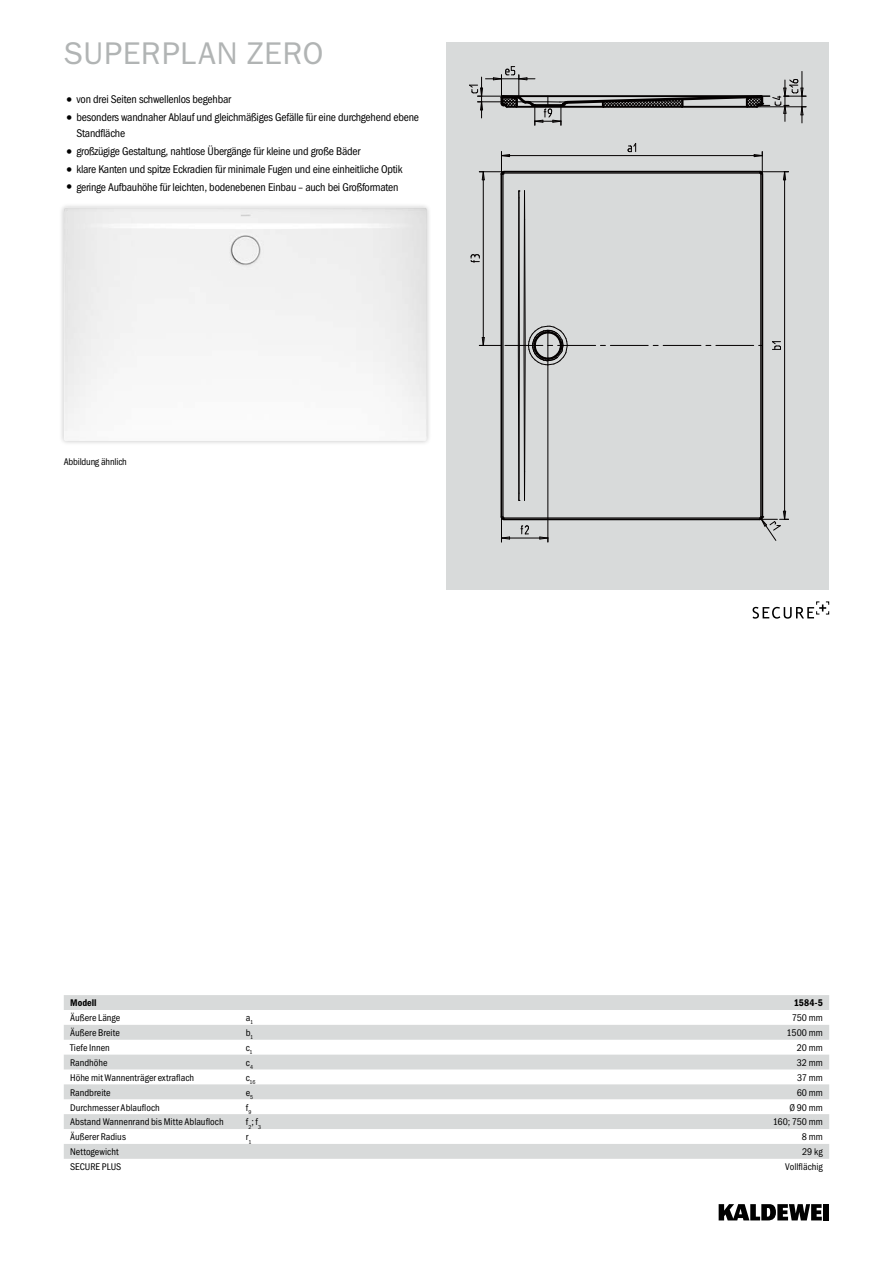
<style>
.page{position:relative;width:893px;height:1263px;background:#fff}
.page>*{position:absolute;margin:0;border:0;box-sizing:border-box;transform-origin:0 0}
.t1{font:31.5px "Franklin Gothic ITC";letter-spacing:.015em;color:#b1b4b4}
.t2{font:11.25px/15.8px "Franklin Gothic Cond ITC";letter-spacing:-.02em;color:#000}
.t3{font:9.75px "Franklin Gothic Cond ITC";color:#000}
.t4{font:9.75px "Franklin Gothic Cond ITC";letter-spacing:-.02em;color:#000}
.t5{font:600 9.75px "Franklin Gothic Cond ITC";color:#000}
.t6{font:5.7px "Franklin Gothic Cond ITC";color:#000}
.s1{font-size:15.75px}
</style>
<div class="page">
<div style="left:824px;top:1204px;width:5px;height:16px;background:#000"></div>
<svg style="left:719px;top:1204px;width:103px;height:16px"></svg>
<div style="left:446px;top:43px;width:383px;height:547px;background:#d8dada"></div>
<hr style="left:504px;top:517px;width:256px;height:1px;background:#030000">
<hr style="left:504px;top:173px;width:256px;height:1px;background:#030000">
<hr style="left:503px;top:174px;width:1px;height:343px;background:#030000">
<hr style="left:760px;top:174px;width:1px;height:343px;background:#030000">
<hr style="left:505px;top:345px;width:38px;height:1px;background:#030000">
<hr style="left:558px;top:345px;width:38px;height:1px;background:#030000">
<hr style="left:610px;top:345px;width:38px;height:1px;background:#030000">
<hr style="left:663px;top:345px;width:38px;height:1px;background:#030000">
<hr style="left:716px;top:345px;width:38px;height:1px;background:#030000">
<hr style="left:504px;top:518px;width:256px;height:2px;background:#030000">
<hr style="left:504px;top:171px;width:256px;height:2px;background:#030000">
<hr style="left:500px;top:174px;width:2px;height:343px;background:#030000">
<hr style="left:761px;top:174px;width:2px;height:343px;background:#030000">
<svg style="left:517px;top:190px;width:51px;height:311px"></svg>
<svg style="left:772px;top:341px;width:9px;height:9px"></svg>
<svg style="left:628px;top:143px;width:9px;height:9px"></svg>
<svg style="left:471px;top:254px;width:9px;height:8px"></svg>
<svg style="left:521px;top:525px;width:8px;height:10px"></svg>
<hr style="left:784px;top:172px;width:1px;height:347px;background:#030000">
<hr style="left:501px;top:155px;width:261px;height:1px;background:#030000">
<hr style="left:483px;top:172px;width:1px;height:173px;background:#030000">
<hr style="left:501px;top:538px;width:47px;height:1px;background:#030000">
<hr style="left:547px;top:365px;width:1px;height:172px;background:#030000">
<svg style="left:753px;top:152px;width:35px;height:29px"></svg>
<svg style="left:479px;top:337px;width:22px;height:9px"></svg>
<svg style="left:479px;top:152px;width:31px;height:29px"></svg>
<svg style="left:500px;top:514px;width:10px;height:28px"></svg>
<svg style="left:539px;top:536px;width:10px;height:6px"></svg>
<svg style="left:757px;top:510px;width:31px;height:31px"></svg>
<svg style="left:469px;top:66px;width:337px;height:59px"></svg>
<div style="left:58px;top:202px;width:374px;height:244px;background:#000;opacity:.25"></div>
<img style="left:64px;top:208px;width:363px;height:233px">
<svg style="left:64px;top:995px;width:765px;height:164px;fill:#d8dada"></svg>
<svg style="left:753px;top:601px;width:76px;height:18px"></svg>
<h1 class="t1" style="left:64px;top:34px;width:261px">SUPERPLAN ZERO</h1>
<p class="t2" style="left:64px;top:92px;width:169px"><span class="s1">•</span> von drei Seiten schwellenlos begehbar</p>
<p class="t2" style="left:77px;top:110px;width:344px;text-indent:-13px"><span class="s1">•</span> besonders wandnaher Ablauf und gleichmäßiges Gefälle für eine durchgehend ebene<br>Standfläche</p>
<p class="t2" style="left:64px;top:143px;width:298px"><span class="s1">•</span> großzügige Gestaltung, nahtlose Übergänge für kleine und große Bäder</p>
<p class="t2" style="left:64px;top:161px;width:340px"><span class="s1">•</span> klare Kanten und spitze Eckradien für minimale Fugen und eine einheitliche Optik</p>
<p class="t2" style="left:64px;top:179px;width:336px"><span class="s1">•</span> geringe Aufbauhöhe für leichten, bodenebenen Einbau – auch bei Großformaten</p>
<p class="t4" style="left:64px;top:456px;width:65px">Abbildung ähnlich</p>
<p class="t5" style="left:70px;top:997px;width:28px">Modell</p>
<p class="t5" style="left:794px;top:997px;width:31px">1584-5</p>
<p class="t3" style="left:70px;top:1012px;width:52px">Äußere Länge</p>
<p class="t3" style="left:246px;top:1012px;width:9px">a<sub>1</sub></p>
<p class="t3" style="left:792px;top:1012px;width:33px">750 mm</p>
<p class="t3" style="left:70px;top:1027px;width:51px">Äußere Breite</p>
<p class="t3" style="left:246px;top:1027px;width:9px">b<sub>1</sub></p>
<p class="t3" style="left:787px;top:1027px;width:38px">1500 mm</p>
<p class="t3" style="left:70px;top:1042px;width:41px">Tiefe Innen</p>
<p class="t3" style="left:246px;top:1042px;width:8px">c<sub>1</sub></p>
<p class="t3" style="left:797px;top:1042px;width:27px">20 mm</p>
<p class="t3" style="left:70px;top:1057px;width:39px">Randhöhe</p>
<p class="t3" style="left:246px;top:1057px;width:9px">c<sub>4</sub></p>
<p class="t3" style="left:797px;top:1057px;width:27px">32 mm</p>
<p class="t3" style="left:70px;top:1072px;width:126px">Höhe mit Wannenträger extraflach</p>
<p class="t6" style="left:246px;top:1079px;width:11px"><sup>c</sup>16</p>
<p class="t3" style="left:797px;top:1072px;width:27px">37 mm</p>
<p class="t3" style="left:70px;top:1087px;width:42px">Randbreite</p>
<p class="t3" style="left:246px;top:1087px;width:9px">e<sub>5</sub></p>
<p class="t3" style="left:797px;top:1087px;width:28px">60 mm</p>
<p class="t3" style="left:70px;top:1101px;width:91px">Durchmesser Ablaufloch</p>
<p class="t3" style="left:246px;top:1101px;width:7px">f<sub>9</sub></p>
<p class="t3" style="left:789px;top:1101px;width:35px">Ø 90 mm</p>
<p class="t3" style="left:70px;top:1116px;width:155px">Abstand Wannenrand bis Mitte Ablaufloch</p>
<p class="t3" style="left:246px;top:1116px;width:17px">f<sub>2</sub>; f<sub>3</sub></p>
<p class="t3" style="left:773px;top:1116px;width:52px">160; 750 mm</p>
<p class="t3" style="left:70px;top:1131px;width:57px">Äußerer Radius</p>
<p class="t3" style="left:246px;top:1131px;width:7px">r<sub>1</sub></p>
<p class="t3" style="left:802px;top:1131px;width:22px">8 mm</p>
<p class="t3" style="left:70px;top:1146px;width:50px">Nettogewicht</p>
<p class="t3" style="left:802px;top:1146px;width:22px">29 kg</p>
<p class="t3" style="left:70px;top:1161px;width:53px">SECURE PLUS</p>
<p class="t3" style="left:785px;top:1161px;width:39px">Vollflächig</p>
</div>
